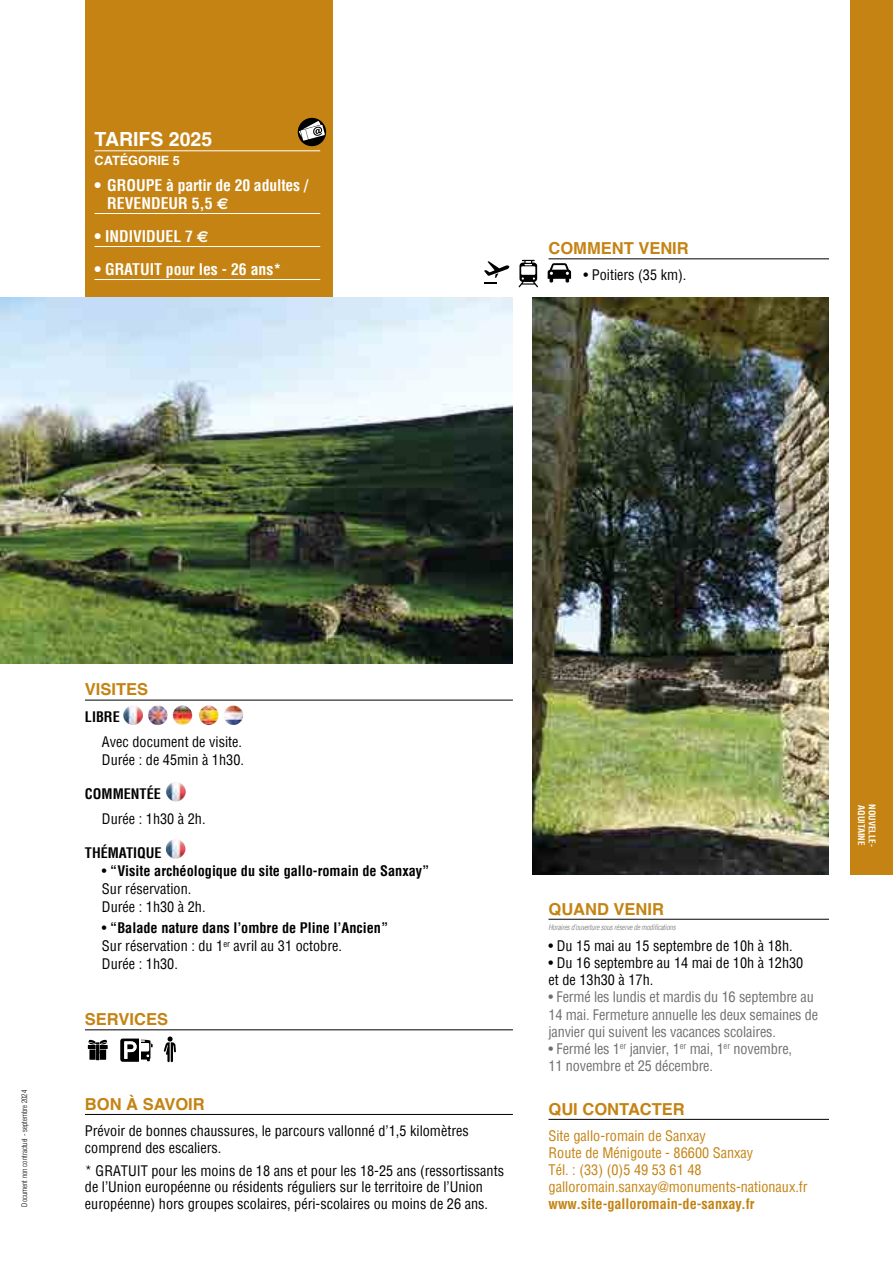
<style>
.page{position:relative;width:893px;height:1263px;background:#fff}
.page>*{position:absolute;margin:0;border:0;box-sizing:border-box;transform-origin:0 0}
.t1{font:700 19.5px "Helvetica";color:#fff}
.t2{font:700 16.5px "Helvetica";color:#c48313}
.t3{font:700 condensed 15.75px/18px "Helvetica";color:#fff}
.t4{font:condensed 14.25px/18px "Helvetica";color:#000}
.t5{font:condensed 14.25px/17.1px "Helvetica";letter-spacing:-.01em;color:#706f6f}
.t6{font:condensed 14.25px/17.1px "Helvetica";color:#c48313}
.t7{font:700 condensed 14.25px/18px "Helvetica";color:#000}
.t8{font:700 condensed 14.25px "Helvetica";color:#c48313}
.t9{font:700 12.75px "Helvetica";color:#fff}
.t10{font:700 condensed 9px "Helvetica";color:#fff}
.t11{font:italic 300 condensed 7.5px "Helvetica LT";letter-spacing:-.015em;color:#706f6f}
.t12{font:300 condensed 7.5px "Helvetica";color:#000}
.s1{font-family:"Euro Sans Std";font-stretch:normal}
.s2{font-weight:400}
.s3{font-weight:700}
</style>
<div class="page">
<div style="left:85px;top:0;width:247px;height:418px;background:#c48313"></div>
<img style="left:0;top:298px;width:512px;height:365px">
<img style="left:532px;top:298px;width:297px;height:576px">
<div style="left:850px;top:0;width:43px;height:874px;background:#c48313"></div>
<img style="left:166px;top:782px;width:20px;height:19px;border-radius:10px">
<hr style="left:85px;top:700px;width:428px;height:1px;background:#000">
<hr style="left:85px;top:1029px;width:428px;height:1px;background:#000">
<hr style="left:85px;top:1114px;width:428px;height:1px;background:#000">
<svg style="left:164px;top:1036px;width:12px;height:26px"></svg>
<svg style="left:88px;top:1040px;width:20px;height:20px"></svg>
<svg style="left:120px;top:1038px;width:33px;height:24px"></svg>
<hr style="left:139px;top:1038px;width:2px;height:24px;background:#fff">
<img style="left:199px;top:705px;width:20px;height:20px;border-radius:10px">
<img style="left:224px;top:705px;width:19px;height:20px;border-radius:10px">
<img style="left:123px;top:705px;width:20px;height:20px;border-radius:10px">
<img style="left:148px;top:705px;width:20px;height:20px;border-radius:10px">
<img style="left:173px;top:705px;width:19px;height:20px;border-radius:10px">
<img style="left:166px;top:839px;width:19px;height:20px;border-radius:10px">
<hr style="left:549px;top:259px;width:280px;height:1px;background:#000">
<hr style="left:549px;top:919px;width:280px;height:1px;background:#000">
<hr style="left:549px;top:1119px;width:280px;height:1px;background:#000">
<svg style="left:484px;top:261px;width:25px;height:23px"></svg>
<svg style="left:519px;top:260px;width:19px;height:27px"></svg>
<svg style="left:548px;top:263px;width:23px;height:20px"></svg>
<hr style="left:95px;top:150px;width:225px;height:1px;background:#fff">
<hr style="left:95px;top:213px;width:225px;height:1px;background:#fff">
<hr style="left:95px;top:246px;width:225px;height:1px;background:#fff">
<hr style="left:95px;top:279px;width:225px;height:1px;background:#fff">
<div style="left:298px;top:118px;width:28px;height:28px;background:#000;border-radius:50%"></div>
<svg style="left:299px;top:121px;width:26px;height:20px"></svg>
<h1 class="t1" style="left:95px;top:127px;width:119px">TARIFS 2025</h1>
<p class="t9" style="left:95px;top:153px;width:87px">CATÉGORIE 5</p>
<p class="t3" style="left:107px;top:176px;width:202px;text-indent:-13px">• GROUPE à partir de 20 adultes /<br>REVENDEUR 5,5 <span class="s1">€</span></p>
<p class="t3" style="left:95px;top:227px;width:116px">• INDIVIDUEL 7 <span class="s1">€</span></p>
<p class="t3" style="left:95px;top:260px;width:188px">• GRATUIT pour les - 26 ans*</p>
<p class="t2" style="left:549px;top:238px;width:142px">COMMENT VENIR</p>
<p class="t4" style="left:584px;top:266px;width:104px">• Poitiers (35 km).</p>
<p class="t12" style="left:20px;top:1206px;width:118px;rotate:-90deg">Document non contractuel - septembre 2024</p>
<p class="t2" style="left:85px;top:679px;width:65px">VISITES</p>
<p class="t7" style="left:85px;top:707px;width:36px">LIBRE</p>
<p class="t4" style="left:102px;top:733px;width:144px">Avec document de visite.<br>Durée : de 45min à 1h30.</p>
<p class="t7" style="left:85px;top:784px;width:78px">COMMENTÉE</p>
<p class="t4" style="left:102px;top:810px;width:105px">Durée : 1h30 à 2h.</p>
<p class="t7" style="left:85px;top:843px;width:78px">THÉMATIQUE</p>
<p class="t7" style="left:102px;top:861px;width:329px"><span class="s2">•</span> “Visite archéologique du site gallo-romain de Sanxay”<br><span class="s2">Sur réservation.<br>Durée : 1h30 à 2h.</span></p>
<p class="t4" style="left:102px;top:919px;width:288px">• <span class="s3">“Balade nature dans l’ombre de Pline l’Ancien”<br></span>Sur réservation : du 1<sup>er</sup> avril au 31 octobre.<br>Durée : 1h30.</p>
<p class="t2" style="left:85px;top:1009px;width:85px">SERVICES</p>
<p class="t2" style="left:85px;top:1094px;width:121px">BON À SAVOIR</p>
<p class="t4" style="left:85px;top:1122px;width:385px;line-height:17.1px">Prévoir de bonnes chaussures, le parcours vallonné d’1,5 kilomètres comprend des escaliers.</p>
<p class="t4" style="left:85px;top:1163px;width:421px;line-height:15.8px">* GRATUIT pour les moins de 18 ans et pour les 18-25 ans (ressortissants de l’Union européenne ou résidents réguliers sur le territoire de l’Union</p>
<p class="t4" style="left:85px;top:1195px;width:405px">européenne) hors groupes scolaires, péri-scolaires ou moins de 26 ans.</p>
<p class="t2" style="left:549px;top:899px;width:117px">QUAND VENIR</p>
<p class="t11" style="left:549px;top:922px;width:129px">Horaires d’ouverture sous réserve de modifications</p>
<p class="t4" style="left:549px;top:937px;width:246px">• Du 15 mai au 15 septembre de 10h à 18h.</p>
<p class="t4" style="left:549px;top:954px;width:256px;line-height:17.1px">• Du 16 septembre au 14 mai de 10h à 12h30 et de 13h30 à 17h.</p>
<p class="t5" style="left:549px;top:988px;width:271px">• Fermé les lundis et mardis du 16 septembre au<br>14 mai. Fermeture annuelle les deux semaines de janvier qui suivent les vacances scolaires.</p>
<p class="t5" style="left:549px;top:1040px;width:245px">• Fermé les 1<sup>er</sup> janvier, 1<sup>er</sup> mai, 1<sup>er</sup> novembre,<br>11 novembre et 25 décembre.</p>
<p class="t2" style="left:549px;top:1099px;width:138px">QUI CONTACTER</p>
<p class="t6" style="left:549px;top:1127px;width:261px">Site gallo-romain de Sanxay<br>Route de Ménigoute - 86600 Sanxay<br>Tél. : (33) (0)5 49 53 61 48 galloromain.sanxay@monuments-nationaux.fr</p>
<p class="t8" style="left:549px;top:1195px;width:208px">www.site-galloromain-de-sanxay.fr</p>
<p class="t10" style="left:867px;top:805px;width:42px;rotate:90deg">AQUITAINE</p>
<p class="t10" style="left:878px;top:804px;width:44px;rotate:90deg">NOUVELLE-</p>
</div>
